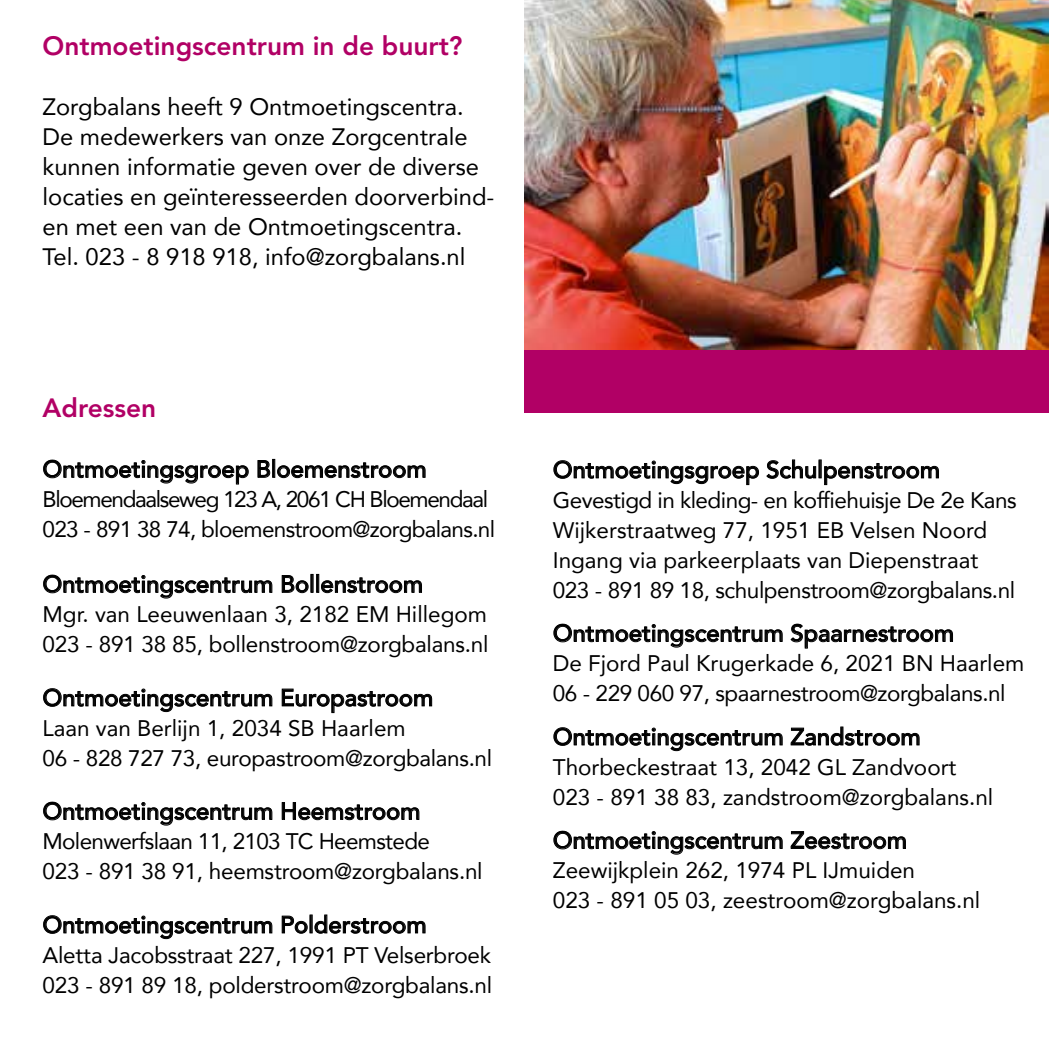
<style>
.page{position:relative;width:1049px;height:1049px;background:#fff}
.page>*{position:absolute;margin:0;border:0;box-sizing:border-box;transform-origin:0 0}
.t1{font:800 26.25px "Avenir LT Std";color:#b10065}
.t2{font:500 23.75px "Avenir";color:#000}
.t3{font:23.75px/30px "Avenir";color:#000}
.t4{font:22.5px/30px "Avenir";letter-spacing:-.01em;color:#000}
.t5{font:22.5px/30px "Avenir";letter-spacing:-.06em;color:#000}
.t6{font:22.5px/30px "Avenir";letter-spacing:-.03em;color:#000}
</style>
<div class="page">
<svg style="left:43px;top:459px;width:206px;height:26px"></svg>
<svg style="left:257px;top:459px;width:169px;height:20px"></svg>
<svg style="left:43px;top:574px;width:230px;height:25px"></svg>
<svg style="left:281px;top:574px;width:141px;height:20px"></svg>
<svg style="left:43px;top:688px;width:230px;height:25px"></svg>
<svg style="left:281px;top:688px;width:152px;height:26px"></svg>
<svg style="left:43px;top:801px;width:230px;height:25px"></svg>
<svg style="left:281px;top:802px;width:139px;height:19px"></svg>
<svg style="left:43px;top:915px;width:230px;height:25px"></svg>
<svg style="left:281px;top:914px;width:145px;height:20px"></svg>
<div style="left:524px;top:349px;width:525px;height:64px;background:#b10065"></div>
<img style="left:524px;top:0;width:525px;height:349px">
<svg style="left:553px;top:460px;width:206px;height:26px"></svg>
<svg style="left:766px;top:459px;width:173px;height:27px"></svg>
<svg style="left:553px;top:623px;width:230px;height:25px"></svg>
<svg style="left:790px;top:623px;width:163px;height:26px"></svg>
<svg style="left:553px;top:727px;width:230px;height:25px"></svg>
<svg style="left:790px;top:726px;width:130px;height:20px"></svg>
<svg style="left:553px;top:830px;width:230px;height:25px"></svg>
<svg style="left:790px;top:831px;width:116px;height:19px"></svg>
<p class="t1" style="left:43px;top:31px;width:422px">Ontmoetingscentrum in de buurt?</p>
<p class="t3" style="left:43px;top:91px;width:453px">Zorgbalans heeft 9 Ontmoetingscentra.<br>De medewerkers van onze Zorgcentrale kunnen informatie geven over de diverse locaties en geïnteresseerden doorverbind&shy;en met een van de Ontmoetingscentra.<br>Tel. 023 - 8 918 918, info@zorgbalans.nl</p>
<p class="t1" style="left:43px;top:393px;width:115px">Adressen</p>
<p class="t2" style="left:43px;top:448px;width:386px">Ontmoetingsgroep Bloemenstroom</p>
<p class="t5" style="left:43px;top:484px;width:454px">Bloemendaalseweg 123 A, 2061 CH Bloemendaal<br>023 - 891 38 74, bloemenstroom@zorgbalans.nl</p>
<p class="t2" style="left:43px;top:563px;width:382px">Ontmoetingscentrum Bollenstroom</p>
<p class="t4" style="left:43px;top:599px;width:447px">Mgr. van Leeuwenlaan 3, 2182 EM Hillegom<br>023 - 891 38 85, bollenstroom@zorgbalans.nl</p>
<p class="t2" style="left:43px;top:677px;width:392px">Ontmoetingscentrum Europastroom</p>
<p class="t4" style="left:43px;top:712px;width:451px">Laan van Berlijn 1, 2034 SB Haarlem<br>06 - 828 727 73, europastroom@zorgbalans.nl</p>
<p class="t2" style="left:43px;top:790px;width:379px">Ontmoetingscentrum Heemstroom</p>
<p class="t6" style="left:43px;top:826px;width:442px">Molenwerfslaan 11, 2103 TC Heemstede<br>023 - 891 38 91, heemstroom@zorgbalans.nl</p>
<p class="t2" style="left:43px;top:904px;width:386px">Ontmoetingscentrum Polderstroom</p>
<p class="t4" style="left:43px;top:939px;width:451px">Aletta Jacobsstraat 227, 1991 PT Velserbroek<br>023 - 891 89 18, polderstroom@zorgbalans.nl</p>
<p class="t2" style="left:553px;top:449px;width:389px">Ontmoetingsgroep Schulpenstroom</p>
<p class="t4" style="left:553px;top:484px;width:465px">Gevestigd in kleding- en koffiehuisje De 2e Kans Wijkerstraatweg 77, 1951 EB Velsen Noord Ingang via parkeerplaats van Diepenstraat 023 - 891 89 18, schulpenstroom@zorgbalans.nl</p>
<p class="t2" style="left:553px;top:613px;width:403px">Ontmoetingscentrum Spaarnestroom</p>
<p class="t4" style="left:553px;top:648px;width:473px">De Fjord Paul Krugerkade 6, 2021 BN Haarlem<br>06 - 229 060 97, spaarnestroom@zorgbalans.nl</p>
<p class="t2" style="left:553px;top:716px;width:369px">Ontmoetingscentrum Zandstroom</p>
<p class="t4" style="left:553px;top:751px;width:442px">Thorbeckestraat 13, 2042 GL Zandvoort<br>023 - 891 38 83, zandstroom@zorgbalans.nl</p>
<p class="t2" style="left:553px;top:820px;width:356px">Ontmoetingscentrum Zeestroom</p>
<p class="t4" style="left:553px;top:855px;width:429px">Zeewijkplein 262, 1974 PL IJmuiden<br>023 - 891 05 03, zeestroom@zorgbalans.nl</p>
</div>
